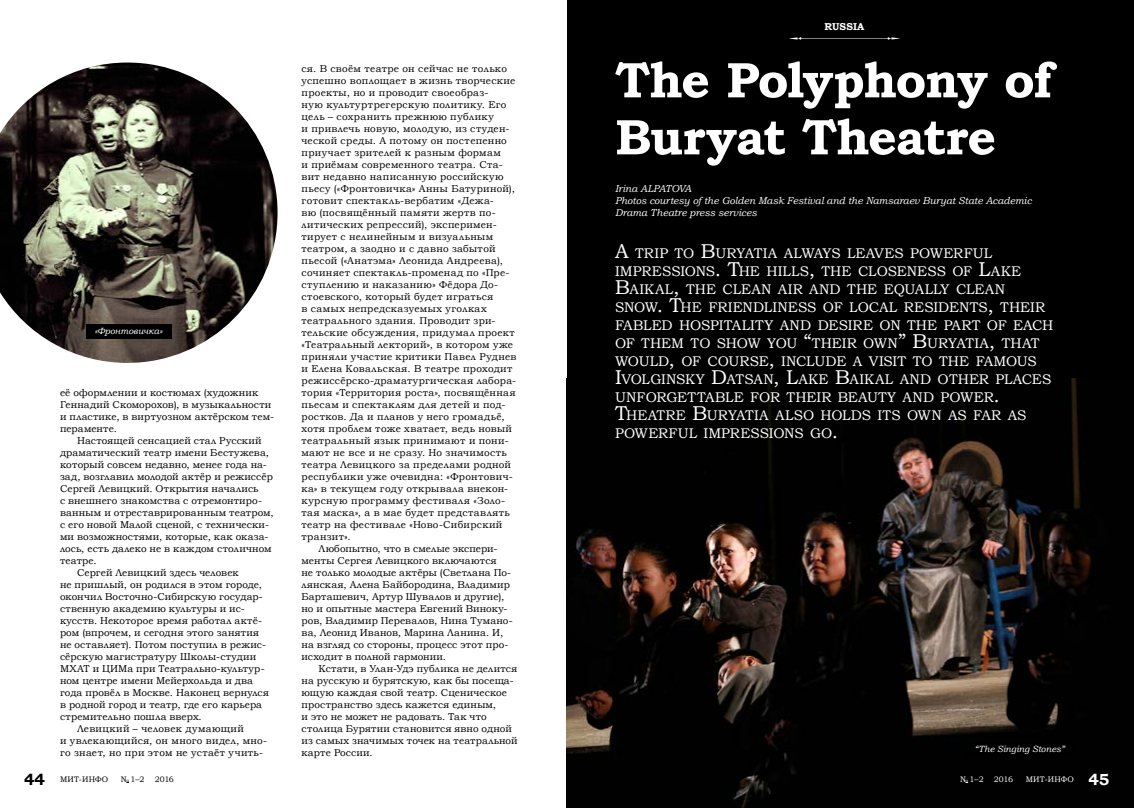
<style>
.page{position:relative;width:1134px;height:808px;background:#fff}
.page>*{position:absolute;margin:0;border:0;box-sizing:border-box;transform-origin:0 0}
.t1{font:700 50px/57px "Bookman Old Style";letter-spacing:-.03em;color:#fff}
.t2{font:14px/18px "Bookman Old Style";letter-spacing:.005em;color:#fff}
.t3{font:10px/12px "Bookman Old Style";letter-spacing:.02em;color:#000}
.t4{font:10px "Bookman Old Style";color:#000}
.t5{font:italic 10px/12px "Bookman Old Style";letter-spacing:-.01em;color:#fff}
.t6{font:10px "Bookman Old Style";letter-spacing:.045em;color:#000}
.t7{font:10px "Bookman Old Style";letter-spacing:.04em;color:#000}
.t8{font:700 10px "Bookman Old Style";letter-spacing:.005em;color:#fff}
.t9{font:italic 9px "Bookman Old Style";letter-spacing:.005em;color:#fff}
.t10{font:8px "Bookman Old Style";letter-spacing:.02em;color:#000}
.t11{font:8px "Bookman Old Style";letter-spacing:.02em;color:#fff}
.s1{font-size:20px}
.s2{font-weight:700;font-size:16px}
.s3{font-size:4.6px}
</style>
<div class="page">
<div style="left:567px;top:0;width:567px;height:808px;background:#000"></div>
<img style="left:567px;top:379px;width:525px;height:429px">
<img style="left:0;top:63px;width:278px;height:300px">
<div style="left:86px;top:324px;width:85px;height:14px;background:#000"></div>
<div style="left:965px;top:742px;width:109px;height:14px;background:#000"></div>
<svg style="left:789px;top:37px;width:111px;height:3px"></svg>
<p class="t9" style="left:95px;top:325px;width:69px">«Фронтовичка»</p>
<p class="t3" style="left:60px;top:387px;width:216px">её оформлении и костюмах (художник<br>Геннадий Скоморохов), в музыкальности и пластике, в виртуозном актёрском тем&shy;пераменте.</p>
<p class="t3" style="left:77px;top:435px;width:186px">Настоящей сенсацией стал Русский</p>
<p class="t3" style="left:60px;top:447px;width:211px">драматический театр имени Бестужева,</p>
<p class="t4" style="left:60px;top:458px;width:208px">который совсем недавно, менее года на-</p>
<p class="t3" style="left:60px;top:471px;width:214px">зад, возглавил молодой актёр и режиссёр</p>
<p class="t3" style="left:60px;top:483px;width:200px">Сергей Левицкий. Открытия начались</p>
<p class="t3" style="left:60px;top:495px;width:204px">с внешнего знакомства с отремонтиро-</p>
<p class="t3" style="left:60px;top:507px;width:215px">ванным и отреставрированным театром,</p>
<p class="t4" style="left:60px;top:518px;width:210px">с его новой Малой сценой, с технически-</p>
<p class="t3" style="left:60px;top:531px;width:210px">ми возможностями, которые, как оказа-</p>
<p class="t3" style="left:60px;top:543px;width:213px">лось, есть далеко не в каждом столичном</p>
<p class="t3" style="left:60px;top:555px;width:38px">театре.</p>
<p class="t4" style="left:77px;top:566px;width:163px">Сергей Левицкий здесь человек</p>
<p class="t3" style="left:60px;top:579px;width:204px">не пришлый, он родился в этом городе,</p>
<p class="t3" style="left:60px;top:591px;width:204px">окончил Восточно-Сибирскую государ-</p>
<p class="t3" style="left:60px;top:603px;width:186px">ственную академию культуры и ис-</p>
<p class="t3" style="left:60px;top:615px;width:204px">кусств. Некоторое время работал актё-</p>
<p class="t3" style="left:60px;top:627px;width:201px">ром (впрочем, и сегодня этого занятия</p>
<p class="t3" style="left:60px;top:639px;width:208px">не оставляет). Потом поступил в режис-</p>
<p class="t3" style="left:60px;top:651px;width:198px">сёрскую магистратуру Школы-студии</p>
<p class="t3" style="left:60px;top:663px;width:206px">МХАТ и ЦИМа при Театрально-культур-</p>
<p class="t4" style="left:60px;top:674px;width:195px">ном центре имени Мейерхольда и два</p>
<p class="t3" style="left:60px;top:687px;width:210px">года провёл в Москве. Наконец вернулся</p>
<p class="t4" style="left:60px;top:698px;width:204px">в родной город и театр, где его карьера</p>
<p class="t3" style="left:60px;top:711px;width:143px">стремительно пошла вверх.</p>
<p class="t3" style="left:77px;top:723px;width:168px">Левицкий – человек думающий</p>
<p class="t3" style="left:60px;top:735px;width:209px">и увлекающийся, он много видел, мно-</p>
<p class="t3" style="left:60px;top:747px;width:205px">го знает, но при этом не устаёт учить-</p>
<p class="t3" style="left:302px;top:63px;width:207px">ся. В своём театре он сейчас не только</p>
<p class="t3" style="left:302px;top:75px;width:215px">успешно воплощает в жизнь творческие</p>
<p class="t3" style="left:302px;top:87px;width:188px">проекты, но и проводит своеобраз-</p>
<p class="t6" style="left:302px;top:98px;width:206px">ную культуртрегерскую политику. Его</p>
<p class="t3" style="left:302px;top:111px;width:194px">цель – сохранить прежнюю публику</p>
<p class="t3" style="left:302px;top:123px;width:210px">и привлечь новую, молодую, из студен-</p>
<p class="t3" style="left:302px;top:135px;width:207px">ческой среды. А потому он постепенно</p>
<p class="t3" style="left:302px;top:147px;width:201px">приучает зрителей к разным формам</p>
<p class="t3" style="left:302px;top:159px;width:203px">и приёмам современного театра. Ста-</p>
<p class="t3" style="left:302px;top:171px;width:204px">вит недавно написанную российскую</p>
<p class="t3" style="left:302px;top:183px;width:215px">пьесу («Фронтовичка» Анны Батуриной),</p>
<p class="t3" style="left:302px;top:195px;width:194px">готовит спектакль-вербатим «Дежа-</p>
<p class="t3" style="left:302px;top:207px;width:196px">вю (посвящённый памяти жертв по-</p>
<p class="t3" style="left:302px;top:219px;width:197px">литических репрессий), эксперимен-</p>
<p class="t3" style="left:302px;top:231px;width:193px">тирует с нелинейным и визуальным</p>
<p class="t3" style="left:302px;top:243px;width:196px">театром, а заодно и с давно забытой</p>
<p class="t3" style="left:302px;top:255px;width:203px">пьесой («Анатэма» Леонида Андреева),</p>
<p class="t3" style="left:302px;top:267px;width:210px">сочиняет спектакль-променад по «Пре-</p>
<p class="t3" style="left:302px;top:279px;width:198px">ступлению и наказанию» Фёдора До-</p>
<p class="t3" style="left:302px;top:291px;width:193px">стоевского, который будет играться</p>
<p class="t7" style="left:302px;top:302px;width:187px">в самых непредсказуемых уголках</p>
<p class="t3" style="left:302px;top:315px;width:196px">театрального здания. Проводит зри-</p>
<p class="t3" style="left:302px;top:327px;width:215px">тельские обсуждения, придумал проект</p>
<p class="t3" style="left:302px;top:339px;width:213px">«Театральный лекторий», в котором уже</p>
<p class="t3" style="left:302px;top:351px;width:216px">приняли участие критики Павел Руднев</p>
<p class="t3" style="left:302px;top:363px;width:212px">и Елена Ковальская. В театре проходит</p>
<p class="t3" style="left:302px;top:375px;width:216px">режиссёрско-драматургическая лабора-</p>
<p class="t3" style="left:302px;top:387px;width:216px">тория «Территория роста», посвящённая</p>
<p class="t3" style="left:302px;top:399px;width:206px">пьесам и спектаклям для детей и под-</p>
<p class="t3" style="left:302px;top:411px;width:205px">ростков. Да и планов у него громадьё,</p>
<p class="t3" style="left:302px;top:423px;width:212px">хотя проблем тоже хватает, ведь новый</p>
<p class="t3" style="left:302px;top:435px;width:209px">театральный язык принимают и пони-</p>
<p class="t3" style="left:301px;top:447px;width:207px">мают не все и не сразу. Но значимость</p>
<p class="t3" style="left:301px;top:459px;width:211px">театра Левицкого за пределами родной</p>
<p class="t3" style="left:301px;top:471px;width:213px">республики уже очевидна: «Фронтович-</p>
<p class="t3" style="left:301px;top:483px;width:208px">ка» в текущем году открывала внекон-</p>
<p class="t3" style="left:301px;top:495px;width:205px">курсную программу фестиваля «Золо-</p>
<p class="t3" style="left:301px;top:507px;width:210px">тая маска», а в мае будет представлять</p>
<p class="t3" style="left:301px;top:519px;width:202px">театр на фестивале «Ново‑Сибирский</p>
<p class="t3" style="left:302px;top:531px;width:51px">транзит».</p>
<p class="t3" style="left:319px;top:543px;width:181px">Любопытно, что в смелые экспери-</p>
<p class="t3" style="left:302px;top:555px;width:197px">менты Сергея Левицкого включаются</p>
<p class="t3" style="left:302px;top:567px;width:211px">не только молодые актёры (Светлана По-</p>
<p class="t3" style="left:302px;top:579px;width:210px">лянская, Алена Байбородина, Владимир</p>
<p class="t3" style="left:302px;top:591px;width:204px">Барташевич, Артур Шувалов и другие),</p>
<p class="t3" style="left:302px;top:603px;width:208px">но и опытные мастера Евгений Виноку-</p>
<p class="t3" style="left:302px;top:615px;width:213px">ров, Владимир Перевалов, Нина Тумано-</p>
<p class="t3" style="left:302px;top:627px;width:203px">ва, Леонид Иванов, Марина Ланина. И,</p>
<p class="t3" style="left:302px;top:639px;width:208px">на взгляд со стороны, процесс этот про-</p>
<p class="t4" style="left:302px;top:650px;width:146px">исходит в полной гармонии.</p>
<p class="t3" style="left:319px;top:663px;width:200px">Кстати, в Улан-Удэ публика не делится</p>
<p class="t3" style="left:302px;top:675px;width:214px">на русскую и бурятскую, как бы посеща-</p>
<p class="t3" style="left:302px;top:687px;width:207px">ющую каждая свой театр. Сценическое</p>
<p class="t3" style="left:302px;top:699px;width:196px">пространство здесь кажется единым,</p>
<p class="t3" style="left:302px;top:711px;width:187px">и это не может не радовать. Так что</p>
<p class="t3" style="left:302px;top:723px;width:212px">столица Бурятии становится явно одной</p>
<p class="t3" style="left:302px;top:735px;width:218px">из самых значимых точек на театральной</p>
<p class="t3" style="left:302px;top:747px;width:73px">карте России.</p>
<p class="t8" style="left:824px;top:19px;width:42px">Russia</p>
<h1 class="t1" style="left:615px;top:51px;width:438px">The Polyphony of<br>Buryat Theatre</h1>
<p class="t5" style="left:615px;top:182px;width:418px">Irina Alpatova<br>Photos courtesy of the Golden Mask Festival and the Namsaraev Buryat State Academic<br>Drama Theatre press services</p>
<p class="t2" style="left:615px;top:244px;width:440px"><span class="s1">A</span> TRIP TO <span class="s1">B</span>URYATIA ALWAYS LEAVES POWERFUL IMPRESSIONS<span class="s1">. T</span>HE HILLS<span class="s1">,</span> THE CLOSENESS OF <span class="s1">L</span>AKE <span class="s1">B</span>AIKAL<span class="s1">,</span> THE CLEAN AIR AND THE EQUALLY CLEAN SNOW<span class="s1">. T</span>HE FRIENDLINESS OF LOCAL RESIDENTS<span class="s1">,</span> THEIR FABLED HOSPITALITY AND DESIRE ON THE PART OF EACH OF THEM TO SHOW YOU <span class="s1">“</span>THEIR OWN<span class="s1">” B</span>URYATIA<span class="s1">,</span> THAT WOULD<span class="s1">,</span> OF COURSE<span class="s1">,</span> INCLUDE A VISIT TO THE FAMOUS <span class="s1">I</span>VOLGINSKY <span class="s1">D</span>ATSAN<span class="s1">, L</span>AKE <span class="s1">B</span>AIKAL AND OTHER PLACES UNFORGETTABLE FOR THEIR BEAUTY AND POWER<span class="s1">.<br>T</span>HEATRE <span class="s1">B</span>URYATIA ALSO HOLDS ITS OWN AS FAR AS POWERFUL IMPRESSIONS GO<span class="s1">.</span></p>
<p class="t9" style="left:974px;top:743px;width:92px">“The Singing Stones”</p>
<p class="t10" style="left:24px;top:774px;width:86px"><span class="s2">44</span> МИТ-ИНФО</p>
<p class="t10" style="left:121px;top:774px;width:25px">N<span class="s3">o</span> 1–2</p>
<p class="t10" style="left:155px;top:774px;width:21px">2016</p>
<p class="t11" style="left:960px;top:774px;width:25px">N<span class="s3">o</span> 1–2</p>
<p class="t11" style="left:994px;top:774px;width:21px">2016</p>
<p class="t11" style="left:1026px;top:774px;width:85px">МИТ-ИНФО <span class="s2">45</span></p>
</div>
